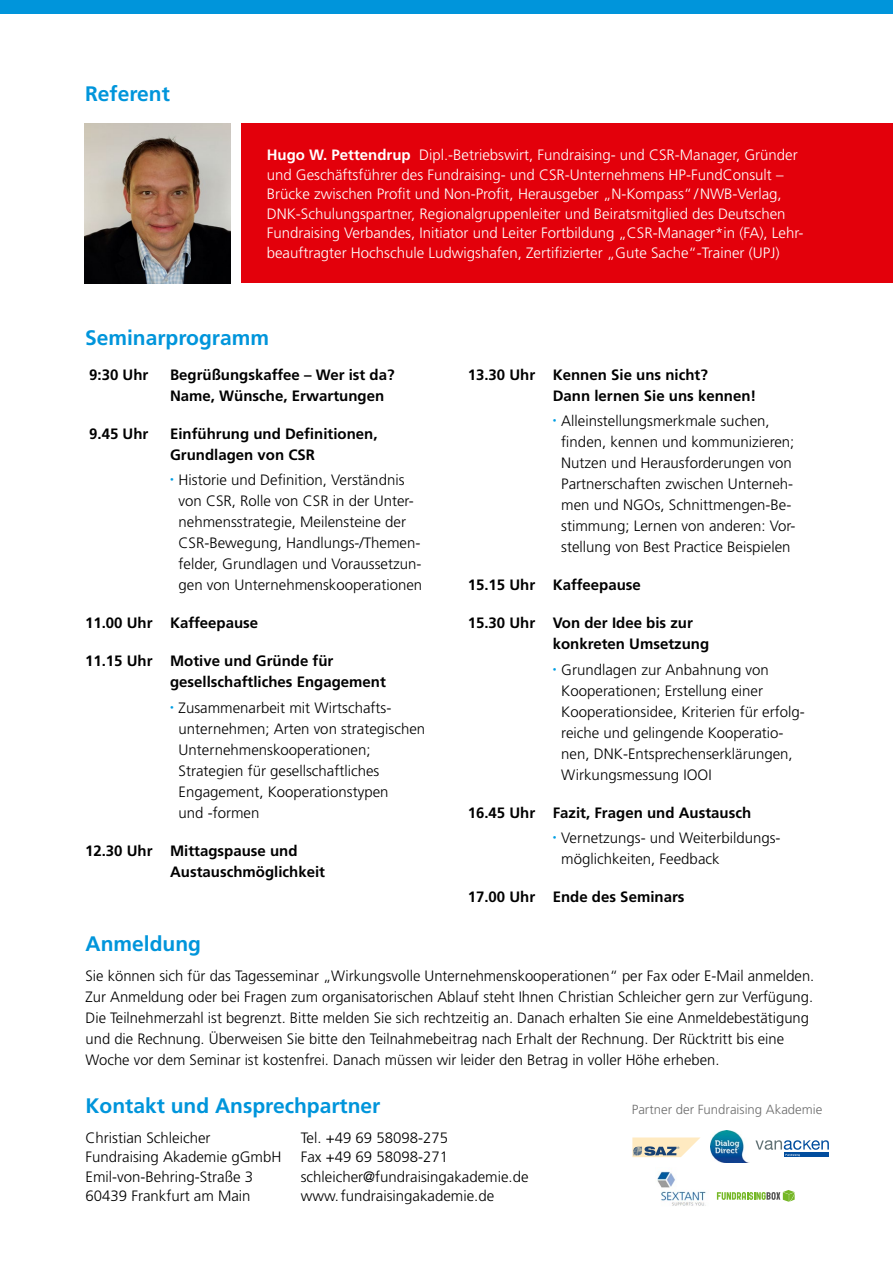
<style>
.page{position:relative;width:893px;height:1263px;background:#fff}
.page>*{position:absolute;margin:0;border:0;box-sizing:border-box;transform-origin:0 0}
.t1{font:700 21px "Frutiger LT";color:#0095db}
.t2{font:300 15px/21px "Frutiger LT";color:#000}
.t3{font:300 15px/19.5px "Frutiger LT";color:#fff}
.t4{font:700 15px/21px "Frutiger LT";color:#000}
.t5{font:300 13.2px "Frutiger LT";color:#6e6e6e}
.s1{font-weight:700}
</style>
<div class="page">
<div style="left:0;top:0;width:893px;height:14px;background:#0095db"></div>
<div style="left:241px;top:124px;width:652px;height:159px;background:#e3000b"></div>
<img style="left:85px;top:124px;width:146px;height:159px">
<img style="left:711px;top:1130px;width:36px;height:32px">
<svg style="left:632px;top:1137px;width:68px;height:20px"></svg>
<img style="left:657px;top:1171px;width:49px;height:35px">
<svg style="left:717px;top:1190px;width:78px;height:12px"></svg>
<hr style="left:784px;top:1153px;width:45px;height:4px;background:#014d9e">
<svg style="left:755px;top:1140px;width:74px;height:16px"></svg>
<h1 class="t1" style="left:85px;top:81px;width:86px">Referent</h1>
<p class="t3" style="left:267px;top:146px;width:538px"><span class="s1">Hugo W. Pettendrup</span> Dipl.-Betriebswirt, Fundraising- und CSR-Manager, Gründer und Geschäftsführer des Fundraising- und CSR-Unternehmens HP-FundConsult – Brücke zwischen Profit und Non-Profit, Herausgeber „N-Kompass“/NWB-Verlag, DNK-Schulungspartner, Regionalgruppenleiter und Beiratsmitglied des Deutschen Fundraising Verbandes, Initiator und Leiter Fortbildung „CSR-Manager*in (FA), Lehr&shy;beauftragter Hochschule Ludwigshafen, Zertifizierter „Gute Sache“-Trainer (UPJ)</p>
<h1 class="t1" style="left:85px;top:325px;width:186px">Seminarprogramm</h1>
<p class="t4" style="left:89px;top:364px;width:61px">9:30 Uhr</p>
<p class="t4" style="left:170px;top:364px;width:226px">Begrüßungskaffee – Wer ist da?<br>Name, Wünsche, Erwartungen</p>
<p class="t4" style="left:89px;top:423px;width:61px">9.45 Uhr</p>
<p class="t4" style="left:170px;top:423px;width:209px">Einführung und Definitionen,<br>Grundlagen von CSR</p>
<p class="t2" style="left:179px;top:470px;width:245px;text-indent:-9px"><sup>•</sup> Historie und Definition, Verständnis von CSR, Rolle von CSR in der Unter&shy;nehmensstrategie, Meilensteine der CSR-Bewegung, Handlungs-/Themen&shy;felder, Grundlagen und Voraussetzun&shy;gen von Unternehmenskooperationen</p>
<p class="t4" style="left:85px;top:613px;width:175px">11.00 Uhr Kaffeepause</p>
<p class="t4" style="left:170px;top:651px;width:217px;text-indent:-85px">11.15 Uhr Motive und Gründe für gesellschaftliches Engagement</p>
<p class="t2" style="left:179px;top:697px;width:248px;text-indent:-9px"><sup>•</sup> Zusammenarbeit mit Wirtschafts&shy;unternehmen; Arten von strategischen<br>Unternehmenskooperationen;<br>Strategien für gesellschaftliches<br>Engagement, Kooperationstypen<br>und -formen</p>
<p class="t4" style="left:170px;top:840px;width:156px;text-indent:-85px">12.30 Uhr Mittagspause und<br>Austauschmöglichkeit</p>
<p class="t4" style="left:553px;top:364px;width:205px;text-indent:-85px">13.30 Uhr Kennen Sie uns nicht?<br>Dann lernen Sie uns kennen!</p>
<p class="t2" style="left:561px;top:411px;width:236px;text-indent:-9px"><sup>•</sup> Alleinstellungsmerkmale suchen, finden, kennen und kommunizieren; Nutzen und Herausforderungen von Partnerschaften zwischen Unterneh&shy;men und NGOs, Schnittmengen-Be&shy;stimmung; Lernen von anderen: Vor&shy;stellung von Best Practice Beispielen</p>
<p class="t4" style="left:468px;top:575px;width:175px">15.15 Uhr Kaffeepause</p>
<p class="t4" style="left:553px;top:613px;width:158px;text-indent:-85px">15.30 Uhr Von der Idee bis zur konkreten Umsetzung</p>
<p class="t2" style="left:561px;top:659px;width:245px;text-indent:-9px"><sup>•</sup> Grundlagen zur Anbahnung von Kooperationen; Erstellung einer Kooperationsidee, Kriterien für erfolg&shy;reiche und gelingende Kooperatio&shy;nen, DNK-Entsprechenserklärungen, Wirkungsmessung IOOI</p>
<p class="t4" style="left:468px;top:802px;width:285px">16.45 Uhr Fazit, Fragen und Austausch</p>
<p class="t2" style="left:561px;top:827px;width:221px;text-indent:-9px"><sup>•</sup> Vernetzungs- und Weiterbildungs&shy;möglichkeiten, Feedback</p>
<p class="t4" style="left:468px;top:886px;width:218px">17.00 Uhr Ende des Seminars</p>
<h1 class="t1" style="left:86px;top:932px;width:117px">Anmeldung</h1>
<p class="t2" style="left:86px;top:965px;width:730px">Sie können sich für das Tagesseminar „Wirkungsvolle Unternehmenskooperationen“ per Fax oder E-Mail anmelden.<br>Zur Anmeldung oder bei Fragen zum organisatorischen Ablauf steht Ihnen Christian Schleicher gern zur Verfügung.<br>Die Teilnehmerzahl ist begrenzt. Bitte melden Sie sich rechtzeitig an. Danach erhalten Sie eine Anmeldebestätigung und die Rechnung. Überweisen Sie bitte den Teilnahmebeitrag nach Erhalt der Rechnung. Der Rücktritt bis eine Woche vor dem Seminar ist kostenfrei. Danach müssen wir leider den Betrag in voller Höhe erheben.</p>
<h1 class="t1" style="left:86px;top:1093px;width:296px">Kontakt und Ansprechpartner</h1>
<p class="t5" style="left:632px;top:1102px;width:192px">Partner der Fundraising Akademie</p>
<p class="t2" style="left:86px;top:1128px;width:197px;line-height:19.5px">Christian Schleicher<br>Fundraising Akademie gGmbH<br>Emil-von-Behring-Straße 3<br>60439 Frankfurt am Main</p>
<p class="t2" style="left:301px;top:1128px;width:229px;line-height:19.5px">Tel. +49 69 58098-275<br>Fax +49 69 58098-271 schleicher@fundraisingakademie.de www.fundraisingakademie.de</p>
</div>
